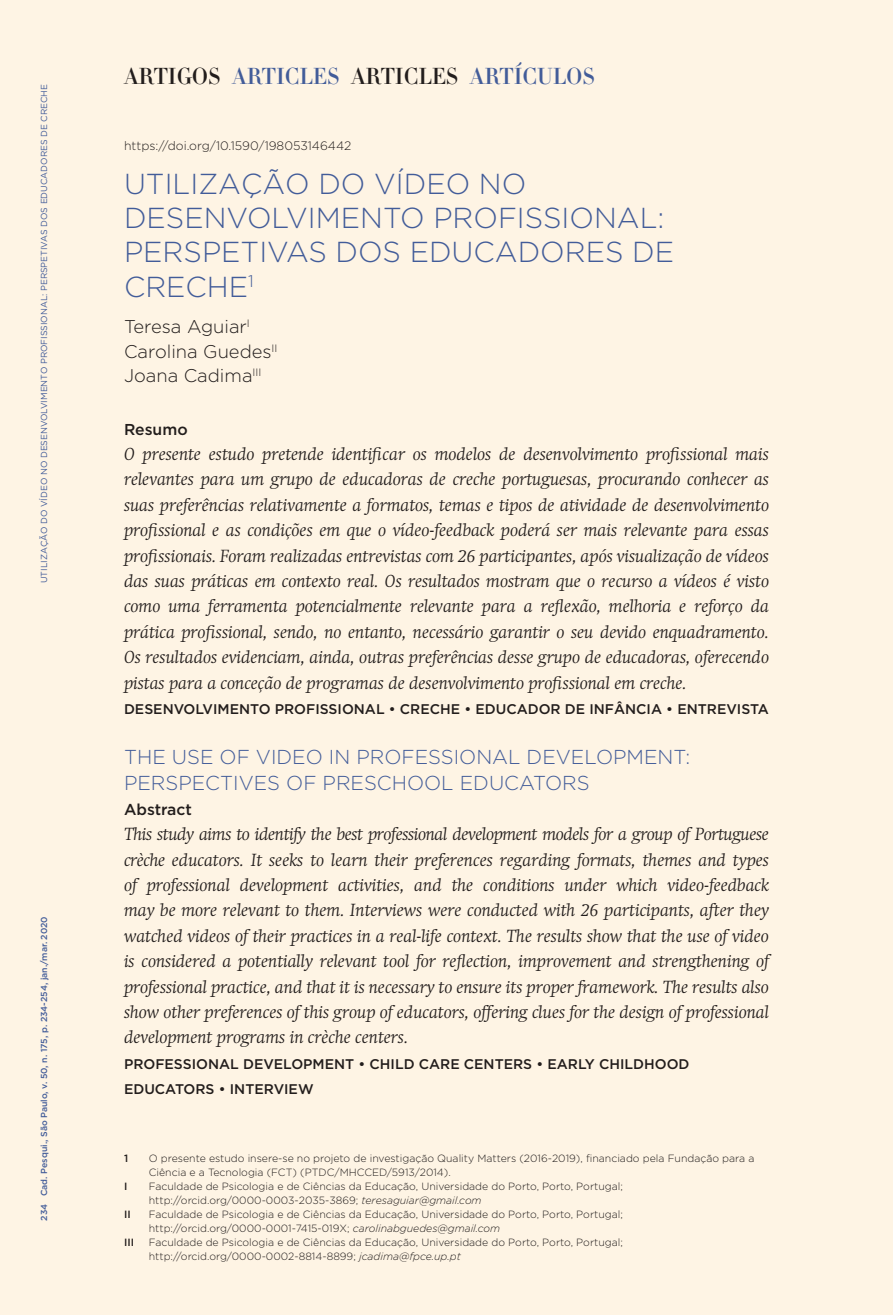
<style>
.page{position:relative;width:893px;height:1315px;background:#fef4e4}
.page>*{position:absolute;margin:0;border:0;box-sizing:border-box;transform-origin:0 0}
.AberturaTitulo{font:300 28.88px/34.1px "Gotham HTF";color:#4361ac}
.AberturaSessao{font:500 22.75px "Didot HTF 11";color:#4361ac}
.AberturaTitulo2{font:300 20.12px/25.4px "Gotham HTF";color:#4361ac}
.AberturaAutor{font:300 18.38px "Gotham HTF";color:#231f20}
.AberturaResumoCorpo{font:italic 300 17.5px/25.4px "Swift";color:#231f20;text-align:justify}
.AberturaResumoSub2{font:500 15.75px "Gotham HTF";color:#231f20}
.AberturaResumoSub{font:500 15.75px "Gotham HTF";color:#231f20}
.AberturaResumoRodape{font:500 14px/25.4px "Gotham HTF";color:#231f20}
.AberturaDOI{font:300 12.25px "Gotham HTF";color:#231f20}
.NotaRodape{font:300 10.5px/14px "Gotham HTF";color:#231f20}
.NotaRodape-2{font:500 10.5px "Gotham HTF";color:#231f20}
.t1{font:8.75px "Gotham HTF";color:#4361ac}
.t2{font:500 8.75px "Gotham HTF";color:#4361ac}
.s1{color:#231f20}
.s2{font-style:italic}
</style>
<div class="page">
<p class="t1" style="left:39px;top:583px;width:501px;rotate:-90deg">UTILIZAÇÃO DO VÍDEO NO DESENVOLVIMENTO PROFISSIONAL: PERSPETIVAS DOS EDUCADORES DE CRECHE</p>
<p class="t2" style="left:39px;top:1220px;width:306px;rotate:-90deg">234 Cad. Pesqui., São Paulo, v. 50, n. 175, p. 234-254, jan./mar. 2020</p>
<p class="AberturaSessao" style="left:124px;top:62px;width:472px"><span class="s1">ARTIGOS</span> ARTICLES <span class="s1">ARTICLES</span> ARTÍCULOS</p>
<p class="AberturaDOI" style="left:124px;top:139px;width:229px">https://doi.org/10.1590/198053146442</p>
<p class="AberturaTitulo" style="left:124px;top:166px;width:552px">UTILIZAÇÃO DO VÍDEO NO<br>DESENVOLVIMENTO PROFISSIONAL:<br>PERSPETIVAS DOS EDUCADORES DE<br>CRECHE<sup>1</sup></p>
<p class="AberturaAutor" style="left:124px;top:317px;width:127px">Teresa Aguiar<sup>I</sup></p>
<p class="AberturaAutor" style="left:124px;top:341px;width:155px">Carolina Guedes<sup>II</sup></p>
<p class="AberturaAutor" style="left:124px;top:365px;width:139px">Joana Cadima<sup>III</sup></p>
<p class="AberturaResumoSub" style="left:124px;top:420px;width:65px">Resumo</p>
<p class="AberturaResumoCorpo" style="left:124px;top:441px;width:646px">O presente estudo pretende identificar os modelos de desenvolvimento profissional mais relevantes para um grupo de educadoras de creche portuguesas, procurando conhecer as suas preferências relativamente a formatos, temas e tipos de atividade de desenvolvimento profissional e as condições em que o vídeo-feedback poderá ser mais relevante para essas profissionais. Foram realizadas entrevistas com 26 participantes, após visualização de vídeos das suas práticas em contexto real. Os resultados mostram que o recurso a vídeos é visto como uma ferramenta potencialmente relevante para a reflexão, melhoria e reforço da prática profissional, sendo, no entanto, necessário garantir o seu devido enquadramento.<br>Os resultados evidenciam, ainda, outras preferências desse grupo de educadoras, oferecendo pistas para a conceção de programas de desenvolvimento profissional em creche.</p>
<p class="AberturaResumoRodape" style="left:124px;top:696px;width:646px">DESENVOLVIMENTO PROFISSIONAL • CRECHE • EDUCADOR DE INFÂNCIA • ENTREVISTA</p>
<p class="AberturaTitulo2" style="left:124px;top:744px;width:568px">THE USE OF VIDEO IN PROFESSIONAL DEVELOPMENT:<br>PERSPECTIVES OF PRESCHOOL EDUCATORS</p>
<p class="AberturaResumoSub2" style="left:124px;top:800px;width:69px">Abstract</p>
<p class="AberturaResumoCorpo" style="left:124px;top:821px;width:646px">This study aims to identify the best professional development models for a group of Portuguese crèche educators. It seeks to learn their preferences regarding formats, themes and types of professional development activities, and the conditions under which video-feedback may be more relevant to them. Interviews were conducted with 26 participants, after they watched videos of their practices in a real-life context. The results show that the use of video is considered a potentially relevant tool for reflection, improvement and strengthening of professional practice, and that it is necessary to ensure its proper framework. The results also show other preferences of this group of educators, offering clues for the design of professional development programs in crèche centers.</p>
<p class="AberturaResumoRodape" style="left:124px;top:1050px;width:567px">PROFESSIONAL DEVELOPMENT • CHILD CARE CENTERS • EARLY CHILDHOOD<br>EDUCATORS • INTERVIEW</p>
<p class="NotaRodape-2" style="left:124px;top:1152px;width:6px">1</p>
<p class="NotaRodape" style="left:149px;top:1151px;width:607px">O presente estudo insere-se no projeto de investigação Quality Matters (2016-2019), financiado pela Fundação para a<br>Ciência e a Tecnologia (FCT) (PTDC/MHCCED/5913/2014).</p>
<p class="NotaRodape-2" style="left:124px;top:1180px;width:5px">I</p>
<p class="NotaRodape" style="left:149px;top:1179px;width:476px">Faculdade de Psicologia e de Ciências da Educação, Universidade do Porto, Porto, Portugal; http://orcid.org/0000-0003-2035-3869; <span class="s2">teresaguiar@gmail.com</span></p>
<p class="NotaRodape-2" style="left:124px;top:1208px;width:8px">II</p>
<p class="NotaRodape" style="left:149px;top:1207px;width:476px">Faculdade de Psicologia e de Ciências da Educação, Universidade do Porto, Porto, Portugal; http://orcid.org/0000-0001-7415-019X; <span class="s2">carolinabguedes@gmail.com</span></p>
<p class="NotaRodape-2" style="left:124px;top:1236px;width:11px">III</p>
<p class="NotaRodape" style="left:149px;top:1235px;width:476px">Faculdade de Psicologia e de Ciências da Educação, Universidade do Porto, Porto, Portugal; http://orcid.org/0000-0002-8814-8899; <span class="s2">jcadima@fpce.up.pt</span></p>
</div>
